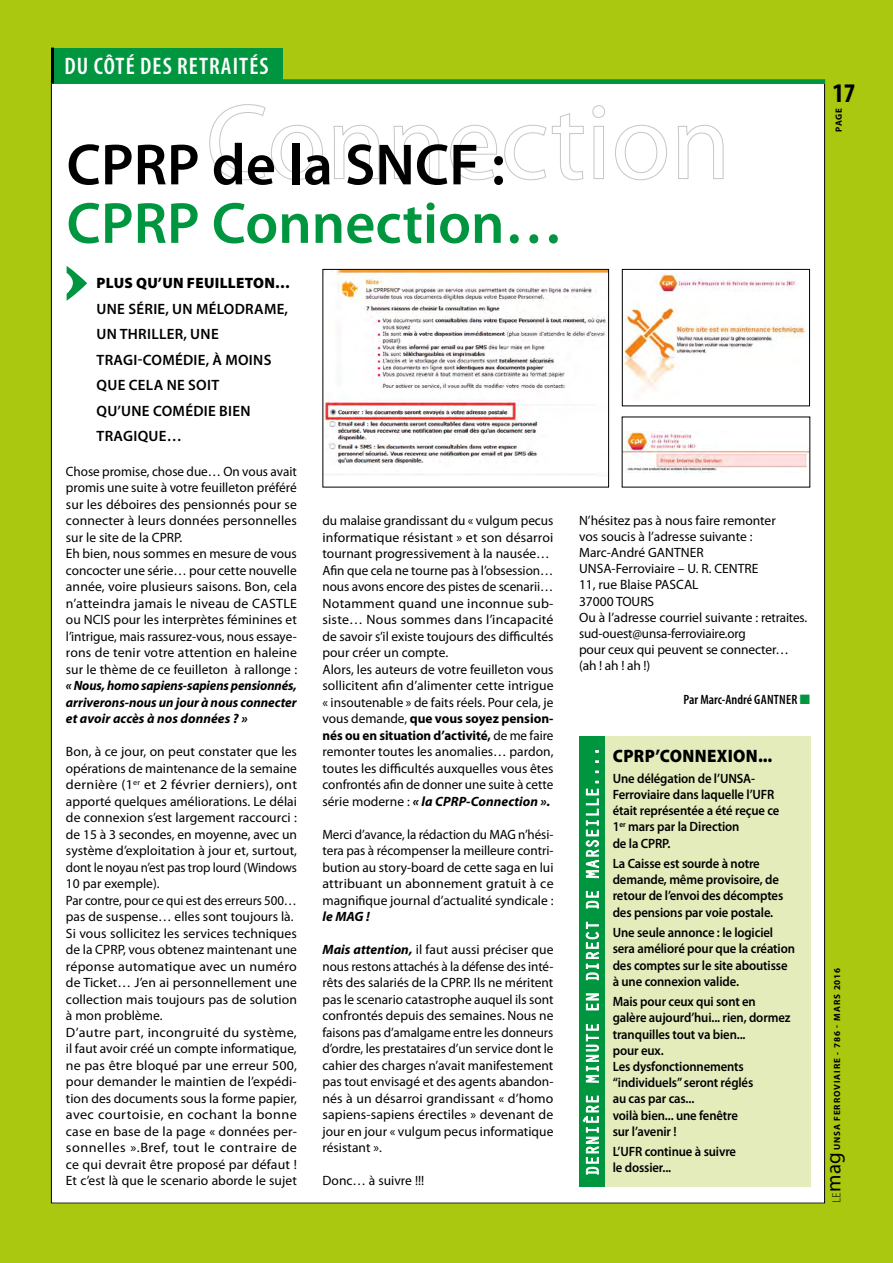
<style>
.page{position:relative;width:893px;height:1263px;background:#fff}
.page>*{position:absolute;margin:0;border:0;box-sizing:border-box;transform-origin:0 0}
.t1{font:600 58.5px/58.5px "Myriad Pro";color:#009640}
.t2{font:700 condensed 27px "Myriad Pro";color:#000}
.t3{font:600 condensed 24px "Myriad Pro";letter-spacing:.045em;color:#fff}
.t4{font:20.85px "Myriad Pro";color:#000}
.t5{font:18px "Orator Std";letter-spacing:-.02em;color:#fff}
.t6{font:900 18px "Myriad Pro";letter-spacing:.02em;color:#000;scale:.94 1}
.t7{font:600 15px/25.5px "Myriad Pro";letter-spacing:.02em;color:#000}
.t8{font:13.5px/16.5px "Myriad Pro";letter-spacing:.005em;color:#000}
.t9{font:600 13.5px/16.2px "Myriad Pro";letter-spacing:-.01em;color:#000;scale:.94 1}
.t10{font:600 condensed 13.5px "Myriad Pro";letter-spacing:.02em;color:#000}
.t11{font:300 12px "Myriad Pro";color:#000}
.t12{font:700 9px "Myriad Pro";letter-spacing:.1em;color:#000}
.s1{color:#000}
.s2{font-weight:900}
.s3{font-weight:700;font-style:italic}
.s4{font-weight:700}
.s5{color:#009640}
</style>
<div class="page">
<div style="left:0;top:78px;width:893px;height:1185px;background:#aac810"></div>
<div style="left:0;top:0;width:893px;height:77px;background:#aac810"></div>
<div style="left:51px;top:77px;width:774px;height:1126px;background:#fff"></div>
<svg style="left:282px;top:79px;width:543px;height:4px;background:#09983d"></svg>
<div style="left:0;top:70px;width:893px;height:9px;background:#aac810"></div>
<div style="left:51px;top:48px;width:231px;height:35px;background:#009640"></div>
<hr style="left:51px;top:48px;width:3px;height:35px;background:#000">
<svg style="left:67px;top:266px;width:20px;height:35px"></svg>
<img style="left:325px;top:271px;width:282px;height:204px">
<div style="left:323px;top:269px;width:286px;height:218px;border:1px solid #000"></div>
<img style="left:624px;top:271px;width:181px;height:120px">
<div style="left:622px;top:269px;width:188px;height:137px;border:1px solid #000"></div>
<img style="left:624px;top:431px;width:184px;height:42px">
<svg style="left:209px;top:104px;width:114px;height:77px"></svg>
<svg style="left:333px;top:124px;width:47px;height:55px"></svg>
<svg style="left:393px;top:124px;width:47px;height:55px"></svg>
<svg style="left:450px;top:124px;width:47px;height:57px"></svg>
<svg style="left:504px;top:113px;width:80px;height:68px"></svg>
<svg style="left:592px;top:105px;width:13px;height:74px"></svg>
<svg style="left:615px;top:124px;width:52px;height:57px"></svg>
<svg style="left:677px;top:124px;width:47px;height:55px"></svg>
<div style="left:600px;top:736px;width:210px;height:450px;background:#e4ecbc"></div>
<div style="left:579px;top:736px;width:26px;height:450px;background:#009640"></div>
<svg style="left:582px;top:1095px;width:17px;height:80px"></svg>
<svg style="left:586px;top:1024px;width:13px;height:59px"></svg>
<svg style="left:586px;top:993px;width:13px;height:17px"></svg>
<svg style="left:586px;top:922px;width:13px;height:58px"></svg>
<svg style="left:586px;top:891px;width:13px;height:18px"></svg>
<svg style="left:586px;top:781px;width:13px;height:97px"></svg>
<svg style="left:595px;top:760px;width:4px;height:3px"></svg>
<p class="t3" style="left:64px;top:51px;width:206px">DU CÔTÉ DES RETRAITÉS</p>
<p class="t1" style="left:67px;top:134px;width:498px"><span class="s1">CPRP de la SNCF :<br></span>CPRP Connection…</p>
<p class="t7" style="left:97px;top:270px;width:195px"><span class="s2">PLUS QU’UN FEUILLETON… </span>une série, un mélodrame, un thriller, une tragi-comédie, à moins que cela ne soit<br>qu’une comédie bien tragique…</p>
<p class="t8" style="left:66px;top:463px;width:233px">Chose promise, chose due… On vous avait promis une suite à votre feuilleton préféré sur les déboires des pensionnés pour se connecter à leurs données personnelles sur le site de la CPRP.<br>Eh bien, nous sommes en mesure de vous concocter une série… pour cette nouvelle année, voire plusieurs saisons. Bon, cela n’atteindra jamais le niveau de CASTLE ou NCIS pour les interprètes féminines et l’intrigue, mais rassurez-vous, nous essaye&shy;rons de tenir votre attention en haleine sur le thème de ce feuilleton à rallonge : <span class="s3">« Nous, homo sapiens-sapiens pensionnés, arriverons-nous un jour à nous connecter et avoir accès à nos données ? »</span></p>
<p class="t8" style="left:66px;top:743px;width:233px">Bon, à ce jour, on peut constater que les opérations de maintenance de la semaine dernière (1<sup>er</sup> et 2 février derniers), ont apporté quelques améliorations. Le délai de connexion s’est largement raccourci : de 15 à 3 secondes, en moyenne, avec un système d’exploitation à jour et, surtout, dont le noyau n’est pas trop lourd (Windows 10 par exemple).<br>Par contre, pour ce qui est des erreurs 500… pas de suspense… elles sont toujours là.<br>Si vous sollicitez les services techniques de la CPRP, vous obtenez maintenant une réponse automatique avec un numéro de Ticket… J’en ai personnellement une collection mais toujours pas de solution à mon problème.<br>D’autre part, incongruité du système, il faut avoir créé un compte informatique, ne pas être bloqué par une erreur 500, pour demander le maintien de l’expédi&shy;tion des documents sous la forme papier, avec courtoisie, en cochant la bonne case en base de la page « données per&shy;sonnelles ».Bref, tout le contraire de ce qui devrait être proposé par défaut !<br>Et c’est là que le scenario aborde le sujet</p>
<p class="t8" style="left:322px;top:512px;width:233px">du malaise grandissant du « vulgum pecus informatique résistant » et son désarroi tournant progressivement à la nausée… Afin que cela ne tourne pas à l’obsession… nous avons encore des pistes de scenarii… Notamment quand une inconnue sub&shy;siste… Nous sommes dans l’incapacité de savoir s’il existe toujours des difficultés pour créer un compte.<br>Alors, les auteurs de votre feuilleton vous sollicitent afin d’alimenter cette intrigue « insoutenable » de faits réels. Pour cela, je vous demande, <span class="s4">que vous soyez pension&shy;nés ou en situation d’activité,</span> de me faire remonter toutes les anomalies… pardon, toutes les difficultés auxquelles vous êtes confrontés afin de donner une suite à cette série moderne : <span class="s3">« la CPRP-Connection ».</span></p>
<p class="t8" style="left:322px;top:826px;width:233px;text-align:justify">Merci d’avance, la rédaction du MAG n’hési&shy;tera pas à récompenser la meilleure contri&shy;bution au story-board de cette saga en lui attribuant un abonnement gratuit à ce magnifique journal d’actualité syndicale : <span class="s3">le MAG !</span></p>
<p class="t8" style="left:322px;top:941px;width:233px;text-align:justify"><span class="s3">Mais attention,</span> il faut aussi préciser que nous restons attachés à la défense des inté&shy;rêts des salariés de la CPRP. Ils ne méritent pas le scenario catastrophe auquel ils sont confrontés depuis des semaines. Nous ne faisons pas d’amalgame entre les donneurs d’ordre, les prestataires d’un service dont le cahier des charges n’avait manifestement pas tout envisagé et des agents abandon&shy;nés à un désarroi grandissant « d’homo sapiens-sapiens érectiles » devenant de jour en jour « vulgum pecus informatique résistant ».</p>
<p class="t8" style="left:322px;top:1172px;width:103px">Donc… à suivre !!!</p>
<p class="t2" style="left:832px;top:76px;width:25px">17</p>
<p class="t12" style="left:833px;top:132px;width:26px;rotate:-90deg">PAGE</p>
<p class="t8" style="left:579px;top:512px;width:230px">N’hésitez pas à nous faire remonter<br>vos soucis à l’adresse suivante :<br>Marc-André GANTNER<br>UNSA-Ferroviaire – U. R. CENTRE<br>11, rue Blaise PASCAL<br>37000 TOURS<br>Ou à l’adresse courriel suivante : retraites. sud-ouest@unsa-ferroviaire.org<br>pour ceux qui peuvent se connecter… (ah ! ah ! ah !)</p>
<p class="t10" style="left:684px;top:691px;width:128px">PAR MARC-ANDRÉ GANTNER <span class="s5">■</span></p>
<p class="t5" style="left:579px;top:1176px;width:432px;rotate:-90deg">Dernière Minute en direct de Marseille....</p>
<p class="t6" style="left:613px;top:744px;width:171px">CPRP’CONNEXION...</p>
<p class="t9" style="left:613px;top:770px;width:124px">Une délégation de l’UNSA</p>
<p class="t9" style="left:613px;top:770px;width:179px;text-indent:138px">-<br>Ferroviaire dans laquelle l’UFR était représentée a été reçue ce<br>1<sup>er</sup> mars par la Direction<br>de la CPRP.</p>
<p class="t9" style="left:613px;top:855px;width:183px">La Caisse est sourde à notre demande, même provisoire, de retour de l’envoi des décomptes des pensions par voie postale.</p>
<p class="t9" style="left:613px;top:924px;width:195px">Une seule annonce : le logiciel sera amélioré pour que la création des comptes sur le site aboutisse à une connexion valide.</p>
<p class="t9" style="left:613px;top:993px;width:191px">Mais pour ceux qui sont en galère aujourd’hui... rien, dormez tranquilles tout va bien...<br>pour eux.<br>Les dysfonctionnements “individuels” seront réglés<br>au cas par cas...<br>voilà bien... une fenêtre<br>sur l’avenir !</p>
<p class="t9" style="left:613px;top:1143px;width:133px">L’UFR continue à suivre le dossier...</p>
<p class="t12" style="left:831px;top:990px;width:24px;rotate:-90deg">2016</p>
<p class="t12" style="left:831px;top:1150px;width:145px;rotate:-90deg">UNSA FERROVIAIRE - 786 - mars</p>
<p class="t4" style="left:821px;top:1192px;width:41px;rotate:-90deg">mag</p>
<p class="t11" style="left:829px;top:1203px;width:13px;rotate:-90deg">le</p>
</div>
